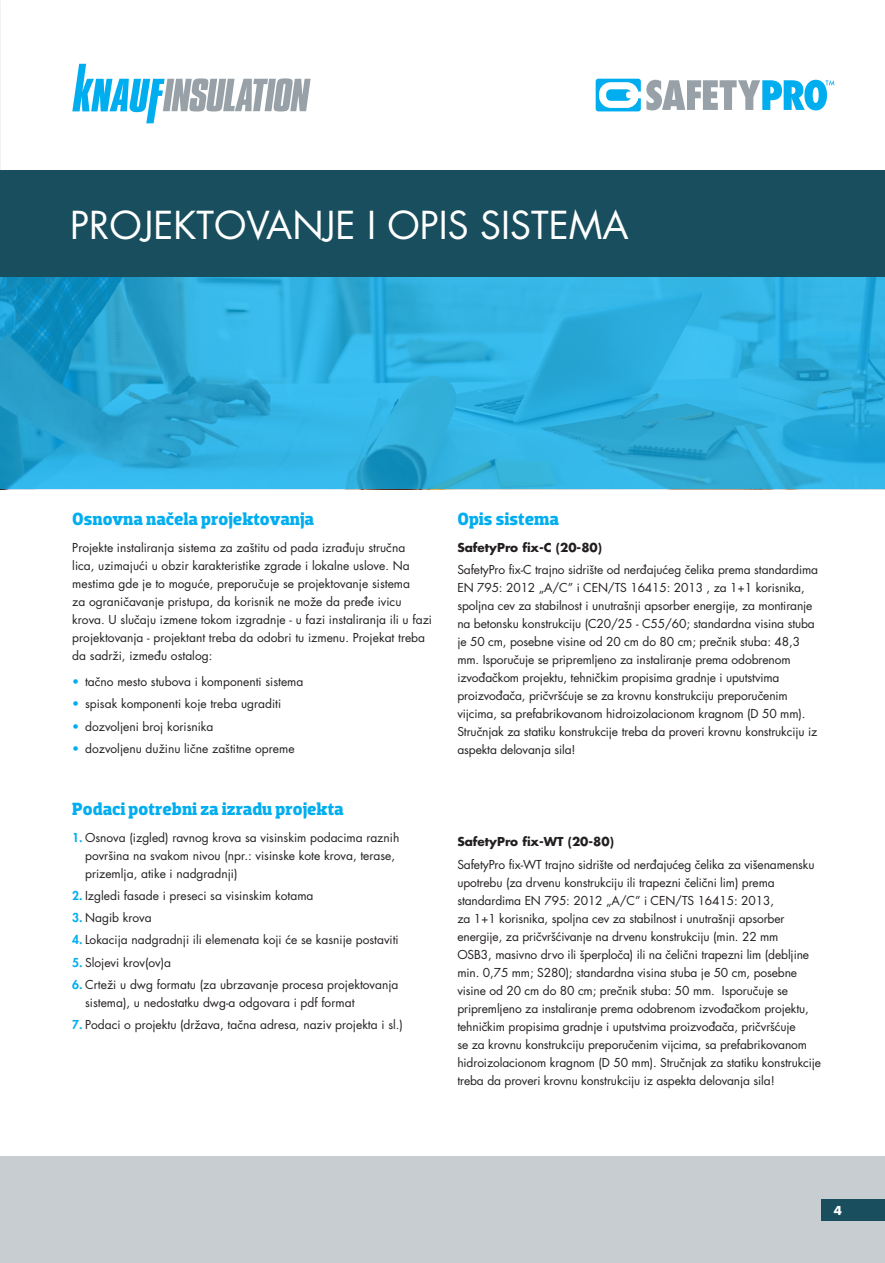
<style>
.page{position:relative;width:885px;height:1263px;background:#fff}
.page>*{position:absolute;margin:0;border:0;box-sizing:border-box;transform-origin:0 0}
.t1{font:37.5px "Futura KNAUF";color:#fff}
._1_intro_13pt_orange{font:700 18px "Dobra Slab";color:#00aeef}
._1_intro_13pt_orange-2{font:12px/18px "Futura KNAUF";letter-spacing:-.01em;color:#231f20}
._1_intro_13pt_orange-3{font:700 12px "Futura KNAUF";color:#231f20}
.t2{font:700 12px "Futura KNAUF";color:#fff}
.s1{color:#00aeef}
.s2{font-weight:800;color:#00aeef}
</style>
<div class="page">
<svg style="left:0;top:276px;width:884px;height:213px;background:#2dacdb"></svg>
<div style="left:0;top:170px;width:884px;height:106px;background:#184e5d"></div>
<svg style="left:646px;top:80px;width:188px;height:30px"></svg>
<svg style="left:595px;top:79px;width:45px;height:32px"></svg>
<svg style="left:72px;top:64px;width:238px;height:59px"></svg>
<div style="left:0;top:1157px;width:884px;height:106px;background:#c7cdd1"></div>
<div style="left:821px;top:1199px;width:63px;height:21px;background:#184e5d"></div>
<p class="t1" style="left:70px;top:201px;width:560px">PROJEKTOVANJE I OPIS SISTEMA</p>
<p class="_1_intro_13pt_orange" style="left:72px;top:508px;width:243px">Osnovna načela projektovanja</p>
<p class="_1_intro_13pt_orange-2" style="left:72px;top:538px;width:361px">Projekte instaliranja sistema za zaštitu od pada izrađuju stručna<br>lica, uzimajući u obzir karakteristike zgrade i lokalne uslove. Na mestima gde je to moguće, preporučuje se projektovanje sistema<br>za ograničavanje pristupa, da korisnik ne može da pređe ivicu krova. U slučaju izmene tokom izgradnje - u fazi instaliranja ili u fazi projektovanja - projektant treba da odobri tu izmenu. Projekat treba da sadrži, između ostalog:</p>
<p class="_1_intro_13pt_orange-2" style="left:72px;top:673px;width:232px"><span class="s1">•</span> tačno mesto stubova i komponenti sistema</p>
<p class="_1_intro_13pt_orange-2" style="left:72px;top:695px;width:210px"><span class="s1">•</span> spisak komponenti koje treba ugraditi</p>
<p class="_1_intro_13pt_orange-2" style="left:72px;top:717px;width:143px"><span class="s1">•</span> dozvoljeni broj korisnika</p>
<p class="_1_intro_13pt_orange-2" style="left:72px;top:740px;width:224px"><span class="s1">•</span> dozvoljenu dužinu lične zaštitne opreme</p>
<p class="_1_intro_13pt_orange" style="left:72px;top:798px;width:273px">Podaci potrebni za izradu projekta</p>
<p class="_1_intro_13pt_orange-2" style="left:85px;top:828px;width:316px;text-indent:-13px"><span class="s2">1.</span> Osnova (izgled) ravnog krova sa visinskim podacima raznih površina na svakom nivou (npr.: visinske kote krova, terase, prizemlja, atike i nadgradnji)</p>
<p class="_1_intro_13pt_orange-2" style="left:72px;top:886px;width:243px"><span class="s2">2.</span> Izgledi fasade i preseci sa visinskim kotama</p>
<p class="_1_intro_13pt_orange-2" style="left:72px;top:909px;width:81px"><span class="s2">3.</span> Nagib krova</p>
<p class="_1_intro_13pt_orange-2" style="left:72px;top:931px;width:328px"><span class="s2">4.</span> Lokacija nadgradnji ili elemenata koji će se kasnije postaviti</p>
<p class="_1_intro_13pt_orange-2" style="left:72px;top:953px;width:100px"><span class="s2">5.</span> Slojevi krov(ov)a</p>
<p class="_1_intro_13pt_orange-2" style="left:85px;top:975px;width:315px;text-indent:-13px"><span class="s2">6.</span> Crteži u dwg formatu (za ubrzavanje procesa projektovanja sistema), u nedostatku dwg-a odgovara i pdf format</p>
<p class="_1_intro_13pt_orange-2" style="left:72px;top:1016px;width:332px"><span class="s2">7.</span> Podaci o projektu (država, tačna adresa, naziv projekta i sl.)</p>
<p class="_1_intro_13pt_orange" style="left:457px;top:508px;width:103px">Opis sistema</p>
<p class="_1_intro_13pt_orange-3" style="left:457px;top:539px;width:146px">SafetyPro fix-C (20-80)</p>
<p class="_1_intro_13pt_orange-2" style="left:457px;top:561px;width:362px">SafetyPro fix-C trajno sidrište od nerđajućeg čelika prema standardima EN 795: 2012 „A/C” i CEN/TS 16415: 2013 , za 1+1 korisnika, spoljna cev za stabilnost i unutrašnji apsorber energije, za montiranje na betonsku konstrukciju (C20/25 - C55/60; standardna visina stuba je 50 cm, posebne visine od 20 cm do 80 cm; prečnik stuba: 48,3 mm. Isporučuje se pripremljeno za instaliranje prema odobrenom izvođačkom projektu, tehničkim propisima gradnje i uputstvima proizvođača, pričvršćuje se za krovnu konstrukciju preporučenim vijcima, sa prefabrikovanom hidroizolacionom kragnom (D 50 mm).<br>Stručnjak za statiku konstrukcije treba da proveri krovnu konstrukciju iz aspekta delovanja sila!</p>
<p class="_1_intro_13pt_orange-3" style="left:457px;top:834px;width:158px">SafetyPro fix-WT (20-80)</p>
<p class="_1_intro_13pt_orange-2" style="left:457px;top:855px;width:365px">SafetyPro fix-WT trajno sidrište od nerđajućeg čelika za višenamensku upotrebu (za drvenu konstrukciju ili trapezni čelični lim) prema standardima EN 795: 2012 „A/C” i CEN/TS 16415: 2013,<br>za 1+1 korisnika, spoljna cev za stabilnost i unutrašnji apsorber energije, za pričvršćivanje na drvenu konstrukciju (min. 22 mm<br>OSB3, masivno drvo ili šperploča) ili na čelični trapezni lim (debljine min. 0,75 mm; S280); standardna visina stuba je 50 cm, posebne visine od 20 cm do 80 cm; prečnik stuba: 50 mm. Isporučuje se pripremljeno za instaliranje prema odobrenom izvođačkom projektu, tehničkim propisima gradnje i uputstvima proizvođača, pričvršćuje<br>se za krovnu konstrukciju preporučenim vijcima, sa prefabrikovanom hidroizolacionom kragnom (D 50 mm). Stručnjak za statiku konstrukcije treba da proveri krovnu konstrukciju iz aspekta delovanja sila!</p>
<p class="t2" style="left:833px;top:1202px;width:10px">4</p>
</div>
